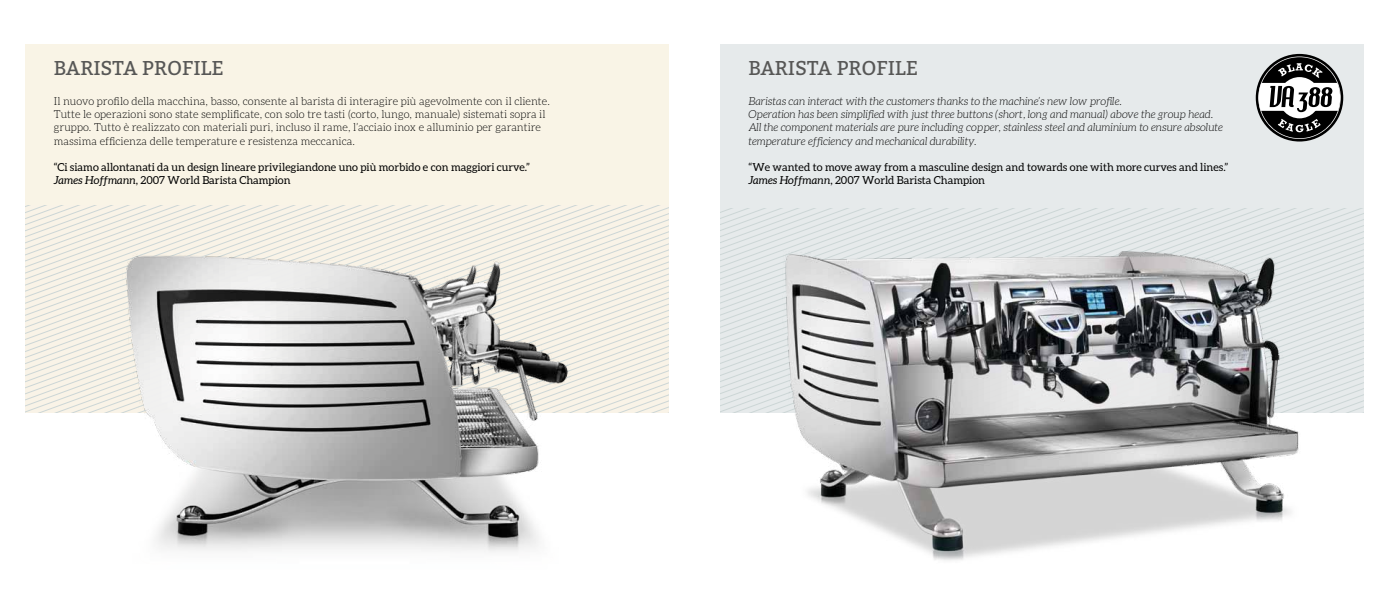
<style>
.page{position:relative;width:1389px;height:596px;background:#fff}
.page>*{position:absolute;margin:0;border:0;box-sizing:border-box;transform-origin:0 0}
.t1{font:20px "Bitter";color:#575756}
.t2{font:300 11px/13.2px "Aleo";color:#000}
.t3{font:italic 300 11px/13.2px "Aleo";color:#000}
.t4{font:11px/13.2px "Aleo";color:#000}
.s1{font-style:italic}
</style>
<div class="page">
<div style="left:26px;top:44px;width:643px;height:368px;background:#f9f4e6"></div>
<div style="left:720px;top:44px;width:643px;height:368px;background:#e6eaeb"></div>
<svg style="left:1258px;top:56px;width:83px;height:83px"></svg>
<svg style="left:720px;top:208px;width:643px;height:204px"></svg>
<svg style="left:26px;top:206px;width:643px;height:206px"></svg>
<img style="left:71px;top:231px;width:513px;height:321px">
<img style="left:761px;top:236px;width:551px;height:325px">
<h1 class="t1" style="left:54px;top:54px;width:171px">BARISTA PROFILE</h1>
<p class="t2" style="left:54px;top:94px;width:498px">Il nuovo profilo della macchina, basso, consente al barista di interagire più agevolmente con il cliente.<br>Tutte le operazioni sono state semplificate, con solo tre tasti (corto, lungo, manuale) sistemati sopra il gruppo. Tutto è realizzato con materiali puri, incluso il rame, l’acciaio inox e alluminio per garantire massima efficienza delle temperature e resistenza meccanica.</p>
<p class="t4" style="left:54px;top:160px;width:477px">“Ci siamo allontanati da un design lineare privilegiandone uno più morbido e con maggiori curve.”<br><span class="s1">James Hoffmann</span>, 2007 World Barista Champion</p>
<h1 class="t1" style="left:748px;top:54px;width:171px">BARISTA PROFILE</h1>
<p class="t3" style="left:748px;top:94px;width:476px">Baristas can interact with the customers thanks to the machine’s new low profile.<br>Operation has been simplified with just three buttons (short, long and manual) above the group head.<br>All the component materials are pure including copper, stainless steel and aluminium to ensure absolute temperature efficiency and mechanical durability.</p>
<p class="t4" style="left:748px;top:160px;width:481px">“We wanted to move away from a masculine design and towards one with more curves and lines.”<br><span class="s1">James Hoffmann</span>, 2007 World Barista Champion</p>
</div>
